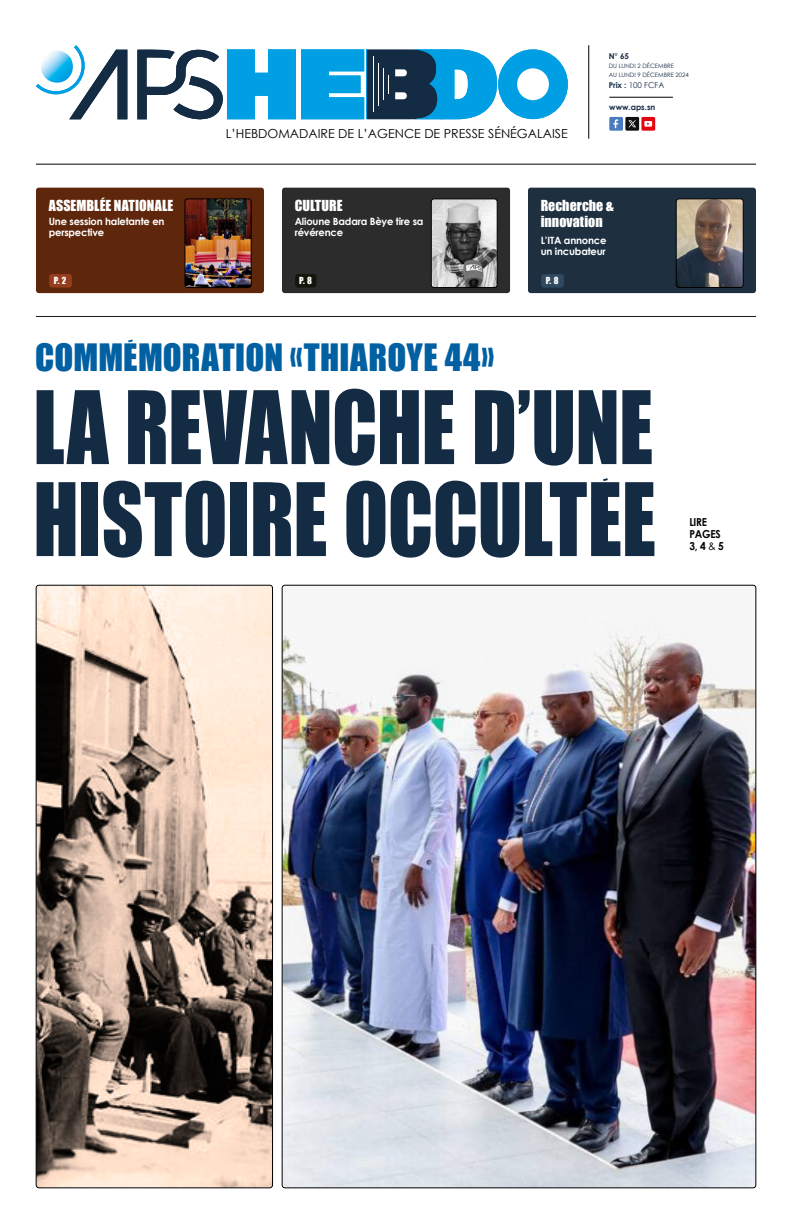
<style>
.page{position:relative;width:792px;height:1224px;background:#fff}
.page>*{position:absolute;margin:0;border:0;box-sizing:border-box;transform-origin:0 0}
.t1{font:93.5px/92px "Impact";letter-spacing:-.01em;color:#142b44;scale:.88 1}
.t2{font:34.7px "Impact";letter-spacing:.005em;color:#0060a2}
.t3{font:14px/16px "Impact";color:#fff}
.t4{font:12.5px "Century Gothic";color:#000}
.t5{font:700 11px/12px "Century Gothic";letter-spacing:-.02em;color:#000;scale:.92 1}
.t6{font:700 10px/11px "Century Gothic";letter-spacing:-.02em;color:#fff}
.t7{font:9px "Impact";color:#fff}
.t8{font:700 8px "Century Gothic";color:#142b44}
.t9{font:8px "Century Gothic";color:#142b44}
.t10{font:6px/9px "Century Gothic";color:#142b44}
.s1{font-weight:700}
.s2{font-weight:400}
</style>
<div class="page">
<img style="left:282px;top:585px;width:474px;height:603px">
<img style="left:36px;top:585px;width:237px;height:603px">
<div style="left:36px;top:585px;width:237px;height:603px;border:1px solid #000;border-radius:3px"></div>
<hr style="left:36px;top:164px;width:720px;height:1px;background:#000">
<div style="left:36px;top:188px;width:228px;height:105px;background:#5e260b;border-radius:3px"></div>
<div style="left:528px;top:188px;width:228px;height:105px;background:#1e2f3f;border-radius:3px"></div>
<div style="left:282px;top:188px;width:228px;height:105px;background:#2c2c2c;border-radius:3px"></div>
<div style="left:49px;top:274px;width:23px;height:14px;background:#963d1f;border-radius:3px"></div>
<img style="left:185px;top:199px;width:66px;height:89px">
<div style="left:185px;top:199px;width:66px;height:89px;border:1px solid #000;border-radius:3px"></div>
<div style="left:295px;top:274px;width:22px;height:14px;background:#14150b;border-radius:3px"></div>
<div style="left:541px;top:274px;width:23px;height:14px;background:#2f4961;border-radius:3px"></div>
<img style="left:431px;top:199px;width:66px;height:89px">
<div style="left:431px;top:199px;width:66px;height:89px;border:1px solid #000;border-radius:3px"></div>
<img style="left:676px;top:199px;width:67px;height:89px">
<div style="left:676px;top:199px;width:67px;height:89px;border:1px solid #000;border-radius:3px"></div>
<hr style="left:36px;top:316px;width:720px;height:1px;background:#1b1b1a">
<svg style="left:128px;top:339px;width:5px;height:3px"></svg>
<svg style="left:603px;top:478px;width:5px;height:3px"></svg>
<svg style="left:36px;top:45px;width:91px;height:74px"></svg>
<div style="left:498px;top:49px;width:70px;height:70px;background:#009fe3;border-radius:50%"></div>
<div style="left:517px;top:68px;width:32px;height:32px;background:#fff;border-radius:50%"></div>
<svg style="left:137px;top:49px;width:360px;height:71px"></svg>
<hr style="left:383px;top:68px;width:1px;height:32px;background:#fff">
<hr style="left:378px;top:63px;width:1px;height:42px;background:#fff">
<hr style="left:373px;top:56px;width:1px;height:56px;background:#fff">
<hr style="left:366px;top:49px;width:1px;height:70px;background:#009fe3">
<hr style="left:609px;top:97px;width:64px;height:1px;background:#000">
<hr style="left:589px;top:45px;width:1px;height:94px;background:#000">
<div style="left:609px;top:117px;width:14px;height:14px;background:#4a7abf"></div>
<svg style="left:641px;top:117px;width:14px;height:14px"></svg>
<svg style="left:614px;top:119px;width:4px;height:9px"></svg>
<svg style="left:625px;top:117px;width:27px;height:14px"></svg>
<p class="t8" style="left:609px;top:50px;width:22px">N° 65</p>
<p class="t10" style="left:609px;top:62px;width:82px">DU LUNDI 2 DÉCEMBRE<br>AU LUNDI 9 DÉCEMBRE 2024</p>
<p class="t9" style="left:609px;top:80px;width:57px"><span class="s1">Prix :</span> 100 FCFA</p>
<h3 class="t3" style="left:49px;top:197px;width:126px">ASSEMBLÉE NATIONALE</h3>
<p class="t6" style="left:49px;top:216px;width:117px">Une session haletante en perspective</p>
<p class="t7" style="left:54px;top:274px;width:14px">P. 2</p>
<p class="t4" style="left:226px;top:125px;width:344px">L’HEBDOMADAIRE DE L’AGENCE DE PRESSE SÉNÉGALAISE</p>
<p class="t8" style="left:609px;top:101px;width:48px">www.aps.sn</p>
<h3 class="t3" style="left:295px;top:197px;width:49px">CULTURE</h3>
<p class="t6" style="left:295px;top:216px;width:130px">Alioune Badara Bèye tire sa révérence</p>
<h3 class="t3" style="left:541px;top:197px;width:75px">Recherche &amp; innovation</h3>
<p class="t6" style="left:541px;top:234px;width:67px">L’ITA annonce un incubateur</p>
<p class="t7" style="left:299px;top:274px;width:14px">P. 8</p>
<p class="t7" style="left:546px;top:274px;width:14px">P. 8</p>
<h2 class="t2" style="left:35px;top:331px;width:461px">COMMEMORATION «THIAROYE 44»</h2>
<h1 class="t1" style="left:33px;top:379px;width:709px">LA REVANCHE D’UNE<br>HISTOIRE OCCULTEE</h1>
<p class="t5" style="left:689px;top:515px;width:39px">LIRE<br>PAGES<br>3, 4 <span class="s2">&amp;</span> 5</p>
</div>
